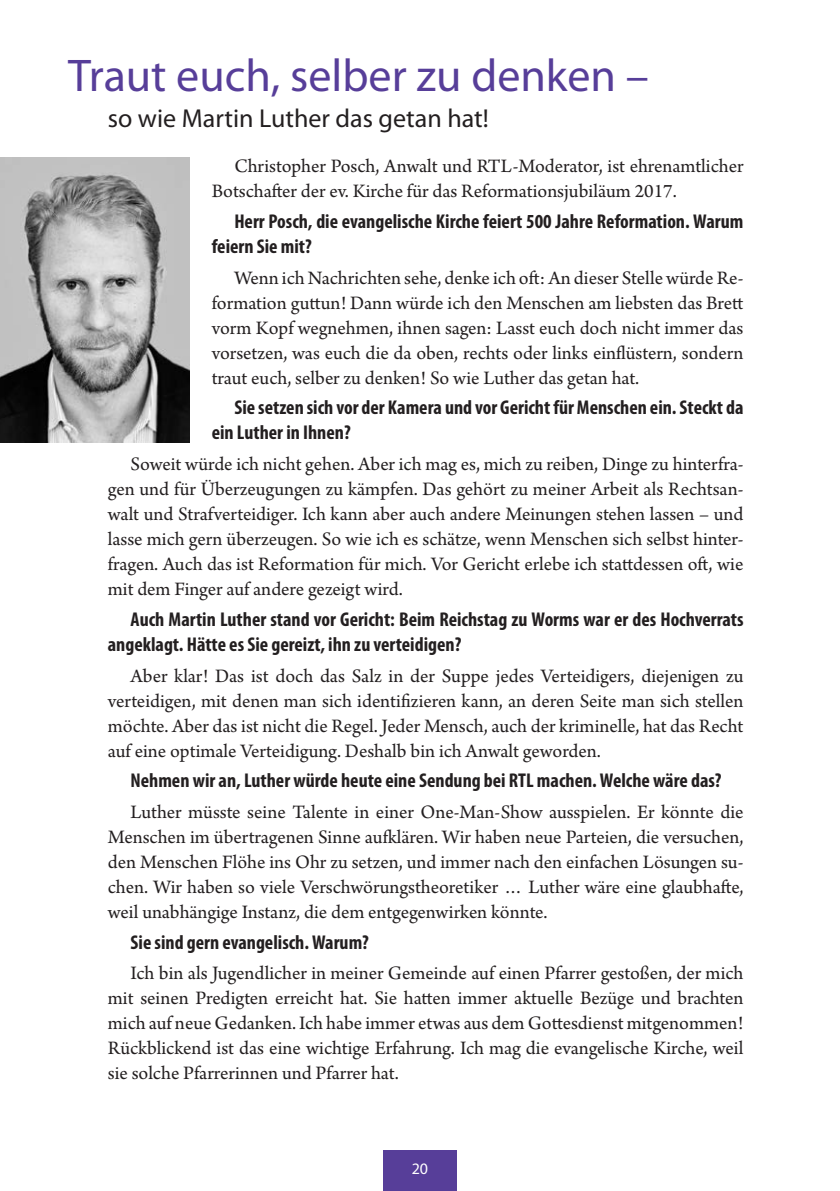
<style>
.page{position:relative;width:840px;height:1191px;background:#fff}
.page>*{position:absolute;margin:0;border:0;box-sizing:border-box;transform-origin:0 0}
.t1{font:46px "Myriad Pro";color:#573e99}
.t2{font:26px "Myriad Pro";color:#231f20}
.t3{font:20px/25px "Arno Pro";color:#231f20;text-align:justify}
.t4{font:700 condensed 20px/25px "Myriad Pro";color:#231f20}
.t5{font:16px "Myriad Pro";color:#fff}
</style>
<div class="page">
<div style="left:383px;top:1150px;width:73px;height:41px;background:#573e99"></div>
<img style="left:0;top:157px;width:189px;height:285px">
<h1 class="t1" style="left:68px;top:47px;width:582px">Traut euch, selber zu denken –</h1>
<h2 class="t2" style="left:108px;top:102px;width:382px">so wie Martin Luther das getan hat!</h2>
<p class="t3" style="left:211px;top:155px;width:533px;text-indent:23px">Christopher Posch, Anwalt und RTL-Moderator, ist ehrenamtlicher<br>Botschafter der ev. Kirche für das Reformationsjubiläum 2017.</p>
<p class="t4" style="left:211px;top:208px;width:533px;text-indent:23px">Herr Posch, die evangelische Kirche feiert 500 Jahre Reformation. Warum feiern Sie mit?</p>
<p class="t3" style="left:211px;top:266px;width:533px;text-indent:23px">Wenn ich Nachrichten sehe, denke ich oft: An dieser Stelle würde Re&shy;formation guttun! Dann würde ich den Menschen am liebsten das Brett vorm Kopf wegnehmen, ihnen sagen: Lasst euch doch nicht immer das vorsetzen, was euch die da oben, rechts oder links einflüstern, sondern traut euch, selber zu denken! So wie Luther das getan hat.</p>
<p class="t4" style="left:211px;top:395px;width:533px;text-indent:23px">Sie setzen sich vor der Kamera und vor Gericht für Menschen ein. Steckt da ein Luther in Ihnen?</p>
<p class="t3" style="left:108px;top:452px;width:636px;text-indent:23px">Soweit würde ich nicht gehen. Aber ich mag es, mich zu reiben, Dinge zu hinterfra&shy;gen und für Überzeugungen zu kämpfen. Das gehört zu meiner Arbeit als Rechtsan&shy;walt und Strafverteidiger. Ich kann aber auch andere Meinungen stehen lassen – und lasse mich gern überzeugen. So wie ich es schätze, wenn Menschen sich selbst hinter&shy;fragen. Auch das ist Reformation für mich. Vor Gericht erlebe ich stattdessen oft, wie mit dem Finger auf andere gezeigt wird.</p>
<p class="t4" style="left:108px;top:606px;width:636px;text-indent:23px">Auch Martin Luther stand vor Gericht: Beim Reichstag zu Worms war er des Hochverrats angeklagt. Hätte es Sie gereizt, ihn zu verteidigen?</p>
<p class="t3" style="left:108px;top:664px;width:637px;text-indent:23px">Aber klar! Das ist doch das Salz in der Suppe jedes Verteidigers, diejenigen zu verteidigen, mit denen man sich identifizieren kann, an deren Seite man sich stellen möchte. Aber das ist nicht die Regel. Jeder Mensch, auch der kriminelle, hat das Recht auf eine optimale Verteidigung. Deshalb bin ich Anwalt geworden.</p>
<p class="t4" style="left:130px;top:767px;width:592px">Nehmen wir an, Luther würde heute eine Sendung bei RTL machen. Welche wäre das?</p>
<p class="t3" style="left:108px;top:800px;width:637px;text-indent:23px">Luther müsste seine Talente in einer One-Man-Show ausspielen. Er könnte die Menschen im übertragenen Sinne aufklären. Wir haben neue Parteien, die versuchen, den Menschen Flöhe ins Ohr zu setzen, und immer nach den einfachen Lösungen su&shy;chen. Wir haben so viele Verschwörungstheoretiker … Luther wäre eine glaubhafte, weil unabhängige Instanz, die dem entgegenwirken könnte.</p>
<p class="t4" style="left:130px;top:929px;width:240px">Sie sind gern evangelisch. Warum?</p>
<p class="t3" style="left:108px;top:961px;width:637px;text-indent:23px">Ich bin als Jugendlicher in meiner Gemeinde auf einen Pfarrer gestoßen, der mich mit seinen Predigten erreicht hat. Sie hatten immer aktuelle Bezüge und brachten mich auf neue Gedanken. Ich habe immer etwas aus dem Gottesdienst mitgenommen!<br>Rückblickend ist das eine wichtige Erfahrung. Ich mag die evangelische Kirche, weil sie solche Pfarrerinnen und Pfarrer hat.</p>
<p class="t5" style="left:411px;top:1158px;width:18px">20</p>
</div>
